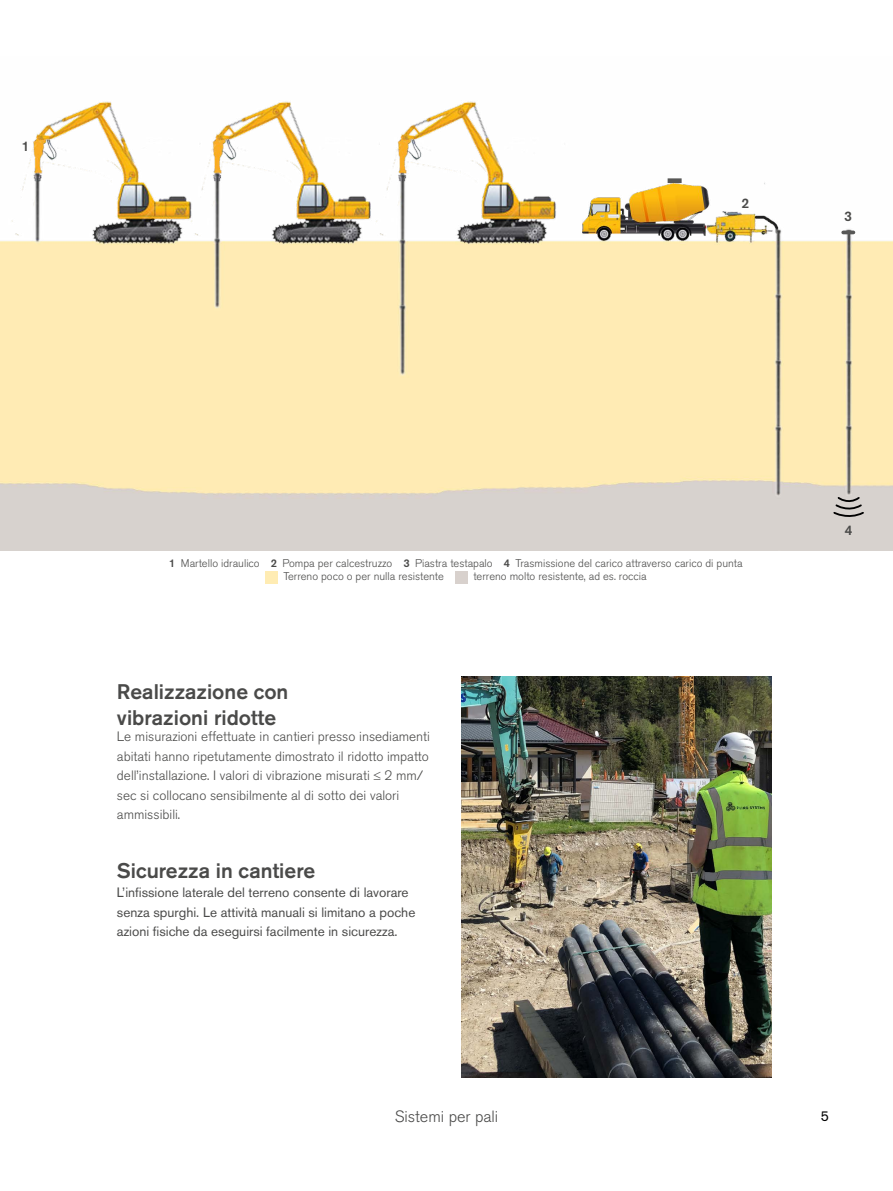
<style>
.page{position:relative;width:893px;height:1191px;background:#fff}
.page>*{position:absolute;margin:0;border:0;box-sizing:border-box;transform-origin:0 0}
.t1{font:500 21px/25.2px "Akzidenz Grotesk BE";color:#4a4a49}
.t2{font:300 16.2px "Akzidenz Grotesk BE";color:#4a4a49}
.t3{font:14.1px "Akzidenz Grotesk BE";color:#000}
.t4{font:500 13.8px "Akzidenz Grotesk BE";color:#4a4a49}
.t5{font:300 13.5px/19.5px "Akzidenz Grotesk BE";color:#4a4a49}
.t6{font:13.5px/19.5px "Akzidenz Grotesk BE";color:#4a4a49}
.t7{font:300 11.1px/13.4px "Akzidenz Grotesk BE";color:#4a4a49}
.s1{font-weight:500}
</style>
<div class="page">
<img style="left:0;top:101px;width:893px;height:449px">
<div style="left:265px;top:571px;width:13px;height:12px;background:#ffecb3"></div>
<div style="left:455px;top:571px;width:13px;height:12px;background:#d8d1cd"></div>
<div style="left:668px;top:178px;width:14px;height:5px;background:#575756"></div>
<img style="left:462px;top:676px;width:309px;height:401px">
<svg style="left:843px;top:230px;width:10px;height:4px"></svg>
<svg style="left:832px;top:495px;width:33px;height:25px"></svg>
<p class="t4" style="left:22px;top:138px;width:9px">1</p>
<p class="t4" style="left:742px;top:194px;width:9px">2</p>
<p class="t4" style="left:844px;top:208px;width:9px">3</p>
<p class="t7" style="left:283px;top:557px;width:461px;text-indent:-114px"><span class="s1">1</span> Martello idraulico <span class="s1">2</span> Pompa per calcestruzzo <span class="s1">3</span> Piastra testapalo <span class="s1">4</span> Trasmissione del carico attraverso carico di punta<br>Terreno poco o per nulla resistente</p>
<p class="t7" style="left:473px;top:570px;width:175px">terreno molto resistente, ad es. roccia</p>
<h1 class="t1" style="left:117px;top:679px;width:173px">Realizzazione con vibrazioni ridotte</h1>
<p class="t5" style="left:117px;top:727px;width:315px">Le misurazioni effettuate in cantieri presso insediamenti abitati hanno ripetutamente dimostrato il ridotto impatto dell’installazione. I valori di vibrazione misurati ≤ 2 mm/ sec si collocano sensibilmente al di sotto dei valori ammissibili.</p>
<h1 class="t1" style="left:117px;top:857px;width:200px">Sicurezza in cantiere</h1>
<p class="t6" style="left:117px;top:883px;width:300px">L’infissione laterale del terreno consente di lavorare senza spurghi. Le attività manuali si limitano a poche azioni fisiche da eseguirsi facilmente in sicurezza.</p>
<p class="t4" style="left:845px;top:521px;width:9px">4</p>
<p class="t2" style="left:395px;top:1107px;width:105px">Sistemi per pali</p>
<p class="t3" style="left:821px;top:1107px;width:10px">5</p>
</div>
